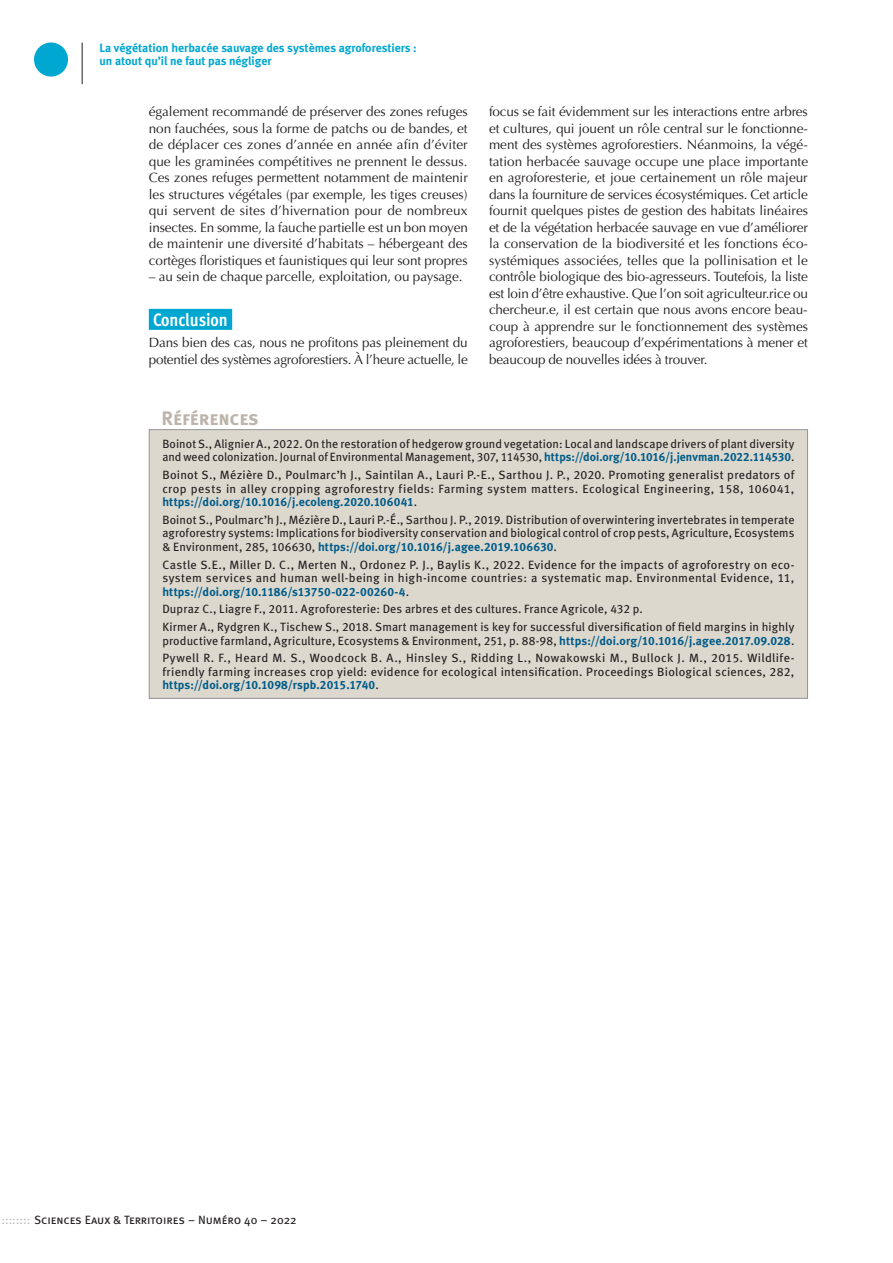
<style>
.page{position:relative;width:893px;height:1263px;background:#fff}
.page>*{position:absolute;margin:0;border:0;box-sizing:border-box;transform-origin:0 0}
.t1{font:19.5px "Meta Bold LF Caps";color:#bcb4ab}
.t2{font:700 18px "Meta Cond OT";color:#fff}
.t3{font:13.5px/16.5px "Optima";letter-spacing:-.01em;color:#231f20;text-align:justify}
.t4{font:12px/13.5px "Meta Book LF";letter-spacing:.015em;color:#231f20}
.t5{font:12px "Meta Bold LF";letter-spacing:.01em;color:#005c8a}
.t6{font:12px/13.5px "Meta Bold LF";color:#00a7d1}
.t7{font:12px "Meta Book Caps";color:#231f20}
.s1{font-family:"Meta Bold LF";color:#005c8a}
.s2{font-family:"Meta Book LF";color:#231f20}
.s3{color:#bcbdc0}
</style>
<div class="page">
<div style="left:34px;top:43px;width:34px;height:34px;background:#00a7d1;border-radius:50%"></div>
<hr style="left:82px;top:43px;width:1px;height:41px;background:#231f20">
<div style="left:149px;top:309px;width:83px;height:21px;background:#00a7d1"></div>
<div style="left:149px;top:430px;width:658px;height:268px;background:#ddd8cd"></div>
<div style="left:149px;top:429px;width:659px;height:270px;border:1px solid #939598"></div>
<p class="t6" style="left:100px;top:41px;width:319px">La végétation herbacée sauvage des systèmes agroforestiers : un atout qu’il ne faut pas négliger</p>
<p class="t3" style="left:149px;top:104px;width:321px">également recommandé de préserver des zones refuges non fauchées, sous la forme de patchs ou de bandes, et de déplacer ces zones d’année en année afin d’éviter que les graminées compétitives ne prennent le dessus.<br>Ces zones refuges permettent notamment de maintenir les structures végétales (par exemple, les tiges creuses) qui servent de sites d’hivernation pour de nombreux insectes. En somme, la fauche partielle est un bon moyen de maintenir une diversité d’habitats – hébergeant des cortèges floristiques et faunistiques qui leur sont propres</p>
<p class="t3" style="left:149px;top:268px;width:315px">– au sein de chaque parcelle, exploitation, ou paysage.</p>
<h2 class="t2" style="left:153px;top:308px;width:76px">Conclusion</h2>
<p class="t3" style="left:149px;top:335px;width:320px">Dans bien des cas, nous ne profitons pas pleinement du potentiel des systèmes agroforestiers. À l’heure actuelle, le</p>
<p class="t3" style="left:489px;top:104px;width:321px">focus se fait évidemment sur les interactions entre arbres et cultures, qui jouent un rôle central sur le fonctionne&shy;ment des systèmes agroforestiers. Néanmoins, la végé&shy;tation herbacée sauvage occupe une place importante en agroforesterie, et joue certainement un rôle majeur dans la fourniture de services écosystémiques. Cet article fournit quelques pistes de gestion des habitats linéaires et de la végétation herbacée sauvage en vue d’améliorer la conservation de la biodiversité et les fonctions éco&shy;systémiques associées, telles que la pollinisation et le contrôle biologique des bio-agresseurs. Toutefois, la liste est loin d’être exhaustive. Que l’on soit agriculteur.rice ou chercheur.e, il est certain que nous avons encore beau&shy;coup à apprendre sur le fonctionnement des systèmes agroforestiers, beaucoup d’expérimentations à mener et beaucoup de nouvelles idées à trouver.</p>
<h1 class="t1" style="left:162px;top:407px;width:99px">Références</h1>
<p class="t4" style="left:162px;top:437px;width:634px">Boinot S., Alignier A., 2022. On the restoration of hedgerow ground vegetation: Local and landscape drivers of plant diversity and weed colonization. Journal of Environmental Management, 307, 114530, <span class="s1">https://doi.org/10.1016/j.jenvman.2022.114530</span>.</p>
<p class="t4" style="left:162px;top:468px;width:634px">Boinot S., Mézière D., Poulmarc’h J., Saintilan A., Lauri P.-E., Sarthou J. P., 2020. Promoting generalist predators of crop pests in alley cropping agroforestry fields: Farming system matters. Ecological Engineering, 158, 106041,</p>
<p class="t5" style="left:162px;top:495px;width:256px">https://doi.org/10.1016/j.ecoleng.2020.106041<span class="s2">.</span></p>
<p class="t4" style="left:162px;top:513px;width:634px">Boinot S., Poulmarc’h J., Mézière D., Lauri P.-É., Sarthou J. P., 2019. Distribution of overwintering invertebrates in temperate agroforestry systems: Implications for biodiversity conservation and biological control of crop pests, Agriculture, Ecosystems</p>
<p class="t5" style="left:162px;top:540px;width:396px"><span class="s2">&amp; Environment, 285, 106630,</span> https://doi.org/10.1016/j.agee.2019.106630<span class="s2">.</span></p>
<p class="t4" style="left:162px;top:558px;width:634px">Castle S.E., Miller D. C., Merten N., Ordonez P. J., Baylis K., 2022. Evidence for the impacts of agroforestry on eco&shy;system services and human well-being in high-income countries: a systematic map. Environmental Evidence, 11,</p>
<p class="t5" style="left:162px;top:584px;width:248px">https://doi.org/10.1186/s13750-022-00260-4<span class="s2">.</span></p>
<p class="t4" style="left:162px;top:600px;width:633px;line-height:17.7px">Dupraz C., Liagre F., 2011. Agroforesterie: Des arbres et des cultures. France Agricole, 432 p.<br>Kirmer A., Rydgren K., Tischew S., 2018. Smart management is key for successful diversification of field margins in highly</p>
<p class="t4" style="left:162px;top:631px;width:634px;line-height:17.7px">productive farmland, Agriculture, Ecosystems &amp; Environment, 251, p. 88-98, <span class="s1">https://doi.org/10.1016/j.agee.2017.09.028</span>.<br>Pywell R. F., Heard M. S., Woodcock B. A., Hinsley S., Ridding L., Nowakowski M., Bullock J. M., 2015. Wildlife-</p>
<p class="t4" style="left:162px;top:665px;width:633px">friendly farming increases crop yield: evidence for ecological intensification. Proceedings Biological sciences, 282,</p>
<p class="t5" style="left:162px;top:678px;width:218px">https://doi.org/10.1098/rspb.2015.1740<span class="s2">.</span></p>
<p class="t7" style="left:1px;top:1213px;width:297px"><span class="s3">::::::::</span> Sciences Eaux &amp; Territoires – Numéro 40 – 2022</p>
</div>
